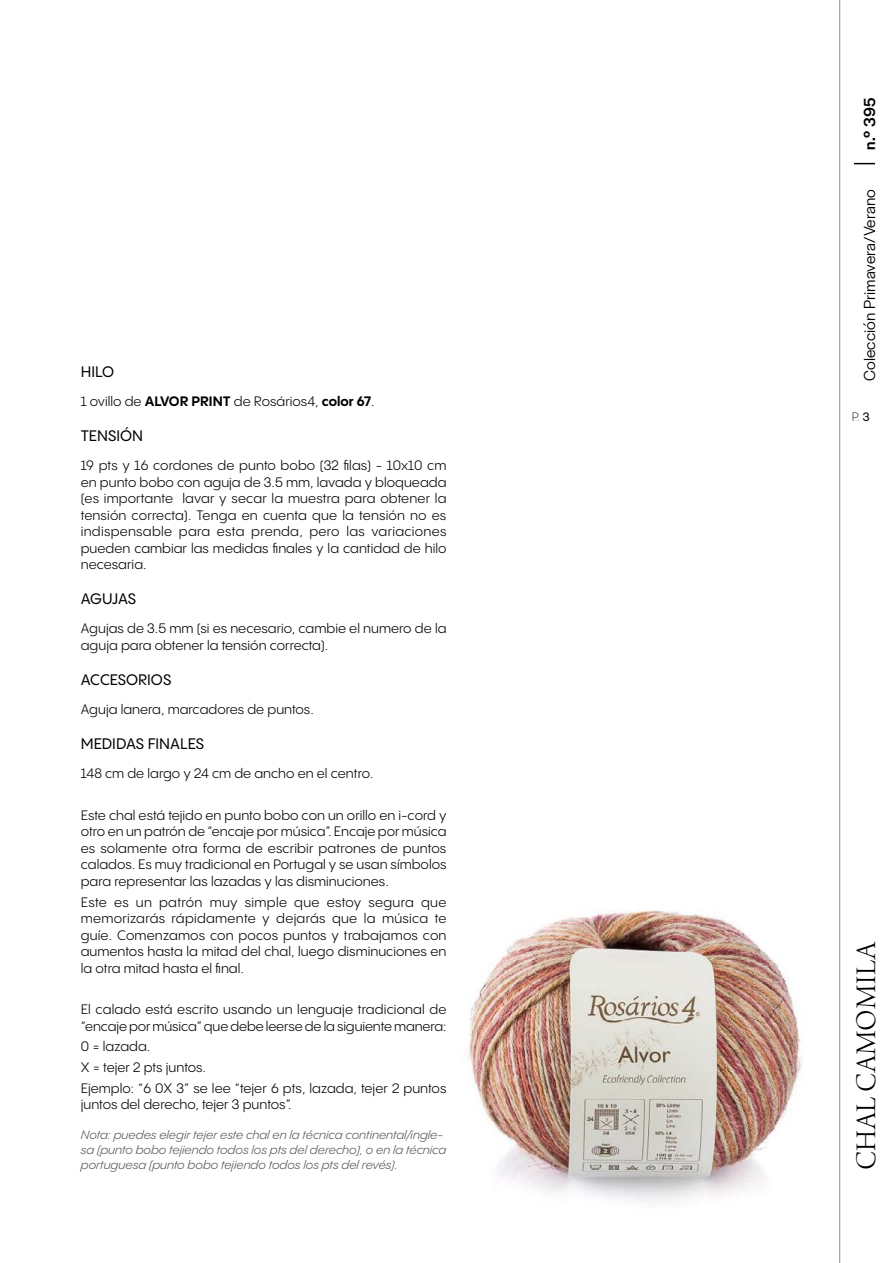
<style>
.page{position:relative;width:893px;height:1263px;background:#fff}
.page>*{position:absolute;margin:0;border:0;box-sizing:border-box;transform-origin:0 0}
.t1{font:30px "Arno Pro Light Display";letter-spacing:.01em;color:#000}
.t2{font:16.5px "Halyard Display";letter-spacing:.01em;color:#000}
.t3{font:500 16.5px "Halyard Display";color:#000}
.t4{font:500 15px "PP Pangram Sans";color:#000}
.t5{font:13.5px/16.5px "PP Pangram Sans";color:#000;text-align:justify}
.t6{font:italic 12px/15px "PP Pangram Sans";color:#575756}
.t7{font:300 12px "PP Pangram Sans";color:#000}
.s1{font-weight:700}
.s2{font-weight:500}
</style>
<div class="page">
<img style="left:468px;top:742px;width:373px;height:510px">
<svg style="left:854px;top:163px;width:21px;height:1px"></svg>
<hr style="left:839px;top:0;width:1px;height:1263px;background:#9f847d">
<p class="t4" style="left:81px;top:362px;width:35px">HILO</p>
<p class="t5" style="left:81px;top:393px;width:295px">1 ovillo de <span class="s1">ALVOR PRINT</span> de Rosários4, <span class="s1">color 67</span>.</p>
<p class="t4" style="left:81px;top:426px;width:64px">TENSIÓN</p>
<p class="t5" style="left:81px;top:457px;width:367px">19 pts y 16 cordones de punto bobo (32 filas) - 10x10 cm en punto bobo con aguja de 3.5 mm, lavada y bloqueada (es importante lavar y secar la muestra para obtener la tensión correcta). Tenga en cuenta que la tensión no es indispensable para esta prenda, pero las variaciones pueden cambiar las medidas finales y la cantidad de hilo necesaria.</p>
<p class="t4" style="left:81px;top:590px;width:57px">AGUJAS</p>
<p class="t5" style="left:81px;top:620px;width:367px">Agujas de 3.5 mm (si es necesario, cambie el numero de la aguja para obtener la tensión correcta).</p>
<p class="t4" style="left:81px;top:670px;width:92px">ACCESORIOS</p>
<p class="t5" style="left:81px;top:701px;width:235px">Aguja lanera, marcadores de puntos.</p>
<p class="t4" style="left:81px;top:735px;width:125px">MEDIDAS FINALES</p>
<p class="t5" style="left:81px;top:765px;width:294px">148 cm de largo y 24 cm de ancho en el centro.</p>
<p class="t5" style="left:81px;top:807px;width:367px">Este chal está tejido en punto bobo con un orillo en i-cord y otro en un patrón de “encaje por música”. Encaje por música es solamente otra forma de escribir patrones de puntos calados. Es muy tradicional en Portugal y se usan símbolos para representar las lazadas y las disminuciones.</p>
<p class="t5" style="left:81px;top:893px;width:367px">Este es un patrón muy simple que estoy segura que memorizarás rápidamente y dejarás que la música te guíe. Comenzamos con pocos puntos y trabajamos con aumentos hasta la mitad del chal, luego disminuciones en la otra mitad hasta el final.</p>
<p class="t5" style="left:81px;top:1001px;width:367px">El calado está escrito usando un lenguaje tradicional de “encaje por música” que debe leerse de la siguiente manera:</p>
<p class="t5" style="left:81px;top:1036px;width:367px;line-height:20.7px;text-align:left">0 = lazada.<br>X = tejer 2 pts juntos.<br>Ejemplo: “6 0X 3” se lee “tejer 6 pts, lazada, tejer 2 puntos</p>
<p class="t5" style="left:81px;top:1096px;width:212px">juntos del derecho, tejer 3 puntos”.</p>
<p class="t6" style="left:81px;top:1127px;width:367px">Nota: puedes elegir tejer este chal en la técnica continental/ingle&shy;sa (punto bobo tejiendo todos los pts del derecho), o en la técnica portuguesa (punto bobo tejiendo todos los pts del revés).</p>
<p class="t3" style="left:858px;top:150px;width:54px;rotate:-90deg">n.º 395</p>
<p class="t2" style="left:858px;top:381px;width:193px;rotate:-90deg">Colección Primavera/Verano</p>
<p class="t7" style="left:852px;top:409px;width:20px">P. <span class="s2">3</span></p>
<h1 class="t1" style="left:850px;top:1170px;width:231px;rotate:-90deg">CHAL CAMOMILA</h1>
</div>
